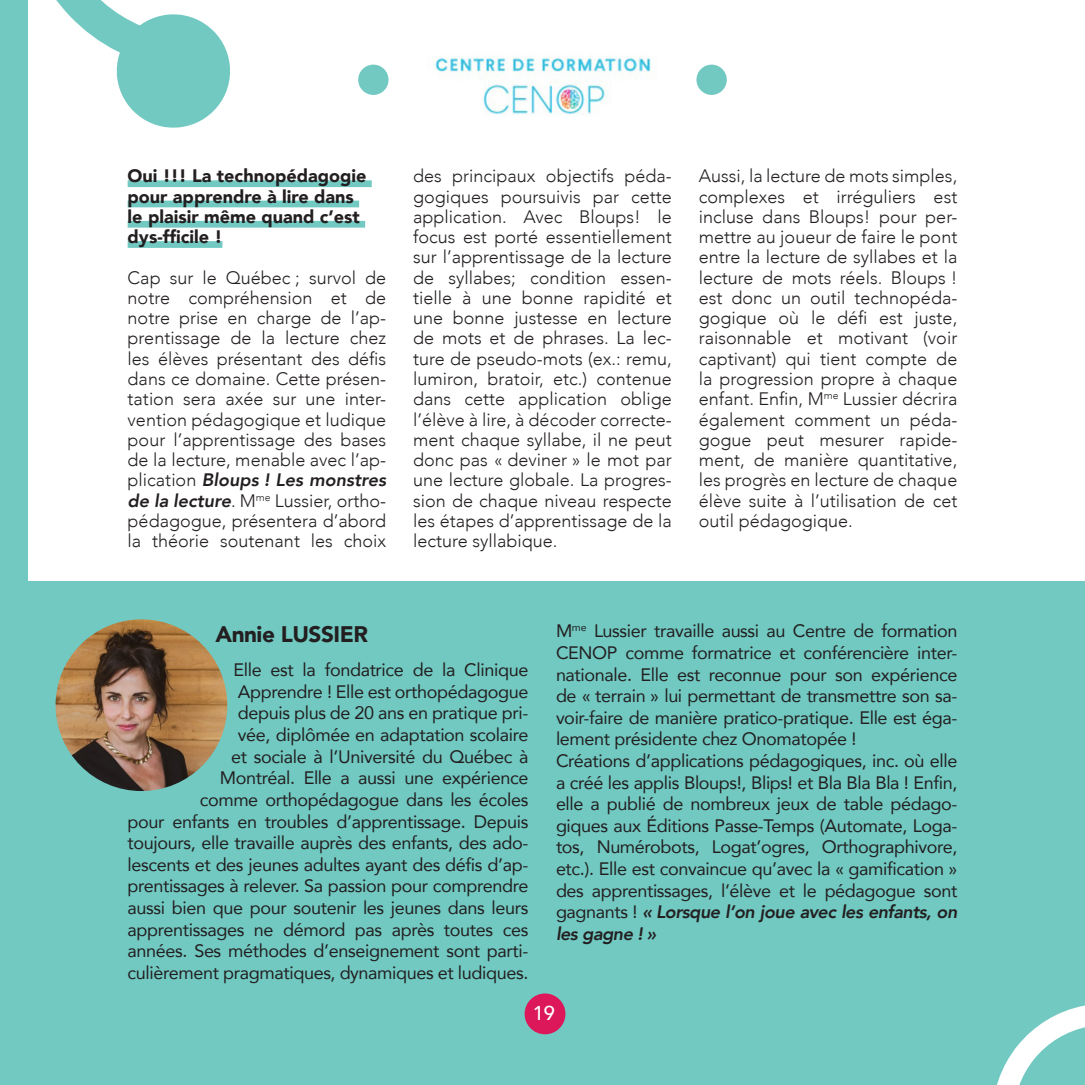
<style>
.page{position:relative;width:1085px;height:1085px;background:#fff}
.page>*{position:absolute;margin:0;border:0;box-sizing:border-box;transform-origin:0 0}
.t1{font:900 22.5px "Avenir";letter-spacing:-.02em;color:#231f20}
.t2{font:500 20.03px "Avenir";color:#fff}
.t3{font:300 18px/20.2px "Avenir";color:#231f20;text-align:justify}
.t4{font:18px/21.6px "Avenir";letter-spacing:-.02em;color:#231f20;text-align:justify}
.t5{font:900 18px/20.2px "Avenir";color:#231f20}
.s1{font-weight:800;font-style:italic}
</style>
<div class="page">
<div style="left:0;top:0;width:1084px;height:1084px;background:#71c9c2"></div>
<div style="left:29px;top:0;width:1055px;height:580px;background:#fff"></div>
<svg style="left:28px;top:0;width:202px;height:131px"></svg>
<svg style="left:997px;top:1005px;width:87px;height:79px"></svg>
<div style="left:524px;top:993px;width:41px;height:41px;background:#dc185b;border-radius:50%"></div>
<div style="left:128px;top:180px;width:243px;height:7px;background:#71c9c2"></div>
<div style="left:128px;top:200px;width:231px;height:7px;background:#71c9c2"></div>
<div style="left:128px;top:221px;width:237px;height:6px;background:#71c9c2"></div>
<div style="left:128px;top:241px;width:94px;height:7px;background:#71c9c2"></div>
<img style="left:56px;top:619px;width:171px;height:172px;border-radius:86px">
<div style="left:358px;top:65px;width:30px;height:30px;background:#71c9c2;border-radius:50%"></div>
<div style="left:696px;top:65px;width:30px;height:30px;background:#71c9c2;border-radius:50%"></div>
<img style="left:434px;top:56px;width:217px;height:59px">
<p class="t5" style="left:128px;top:165px;width:240px">Oui !!! La technopédagogie pour apprendre à lire dans le plaisir même quand c’est dys-fficile !</p>
<p class="t3" style="left:128px;top:267px;width:260px">Cap sur le Québec ; survol de notre compréhension et de notre prise en charge de l’ap&shy;prentissage de la lecture chez les élèves présentant des défis dans ce domaine. Cette présen&shy;tation sera axée sur une inter&shy;vention pédagogique et ludique pour l’apprentissage des bases de la lecture, menable avec l’ap&shy;plication <span class="s1">Bloups ! Les monstres de la lecture</span>. M<sup>me</sup> Lussier, ortho&shy;pédagogue, présentera d’abord la théorie soutenant les choix</p>
<p class="t3" style="left:413px;top:166px;width:260px">des principaux objectifs péda&shy;gogiques poursuivis par cette application. Avec Bloups! le focus est porté essentiellement sur l’apprentissage de la lecture de syllabes; condition essen&shy;tielle à une bonne rapidité et une bonne justesse en lecture de mots et de phrases. La lec&shy;ture de pseudo-mots (ex.: remu, lumiron, bratoir, etc.) contenue dans cette application oblige l’élève à lire, à décoder correcte&shy;ment chaque syllabe, il ne peut donc pas « deviner » le mot par une lecture globale. La progres&shy;sion de chaque niveau respecte les étapes d’apprentissage de la lecture syllabique.</p>
<p class="t3" style="left:698px;top:166px;width:260px">Aussi, la lecture de mots simples, complexes et irréguliers est incluse dans Bloups! pour per&shy;mettre au joueur de faire le pont entre la lecture de syllabes et la lecture de mots réels. Bloups ! est donc un outil technopéda&shy;gogique où le défi est juste, raisonnable et motivant (voir captivant) qui tient compte de la progression propre à chaque enfant. Enfin, M<sup>me</sup> Lussier décrira également comment un péda&shy;gogue peut mesurer rapide&shy;ment, de manière quantitative, les progrès en lecture de chaque élève suite à l’utilisation de cet outil pédagogique.</p>
<p class="t1" style="left:215px;top:614px;width:154px">Annie LUSSIER</p>
<p class="t4" style="left:128px;top:658px;width:402px;text-align:right">Elle est la fondatrice de la Clinique<br>Apprendre ! Elle est orthopédagogue<br>depuis plus de 20 ans en pratique pri-<br>vée, diplômée en adaptation scolaire<br>et sociale à l’Université du Québec à<br>Montréal. Elle a aussi une expérience<br>comme orthopédagogue dans les écoles<br>pour enfants en troubles d’apprentissage. Depuis toujours, elle travaille auprès des enfants, des ado&shy;lescents et des jeunes adultes ayant des défis d’ap&shy;prentissages à relever. Sa passion pour comprendre aussi bien que pour soutenir les jeunes dans leurs apprentissages ne démord pas après toutes ces années. Ses méthodes d’enseignement sont parti&shy;culièrement pragmatiques, dynamiques et ludiques.</p>
<p class="t4" style="left:556px;top:619px;width:403px">M<sup>me</sup> Lussier travaille aussi au Centre de formation CENOP comme formatrice et conférencière inter&shy;nationale. Elle est reconnue pour son expérience de « terrain » lui permettant de transmettre son sa&shy;voir-faire de manière pratico-pratique. Elle est éga&shy;lement présidente chez Onomatopée !</p>
<p class="t4" style="left:556px;top:749px;width:403px">Créations d’applications pédagogiques, inc. où elle a créé les applis Bloups!, Blips! et Bla Bla Bla ! Enfin, elle a publié de nombreux jeux de table pédago&shy;giques aux Éditions Passe-Temps (Automate, Loga&shy;tos, Numérobots, Logat’ogres, Orthographivore, etc.). Elle est convaincue qu’avec la « gamification » des apprentissages, l’élève et le pédagogue sont gagnants ! <span class="s1">« Lorsque l’on joue avec les enfants, on les gagne ! »</span></p>
<p class="t2" style="left:525px;top:995px;width:31px">1919</p>
</div>
